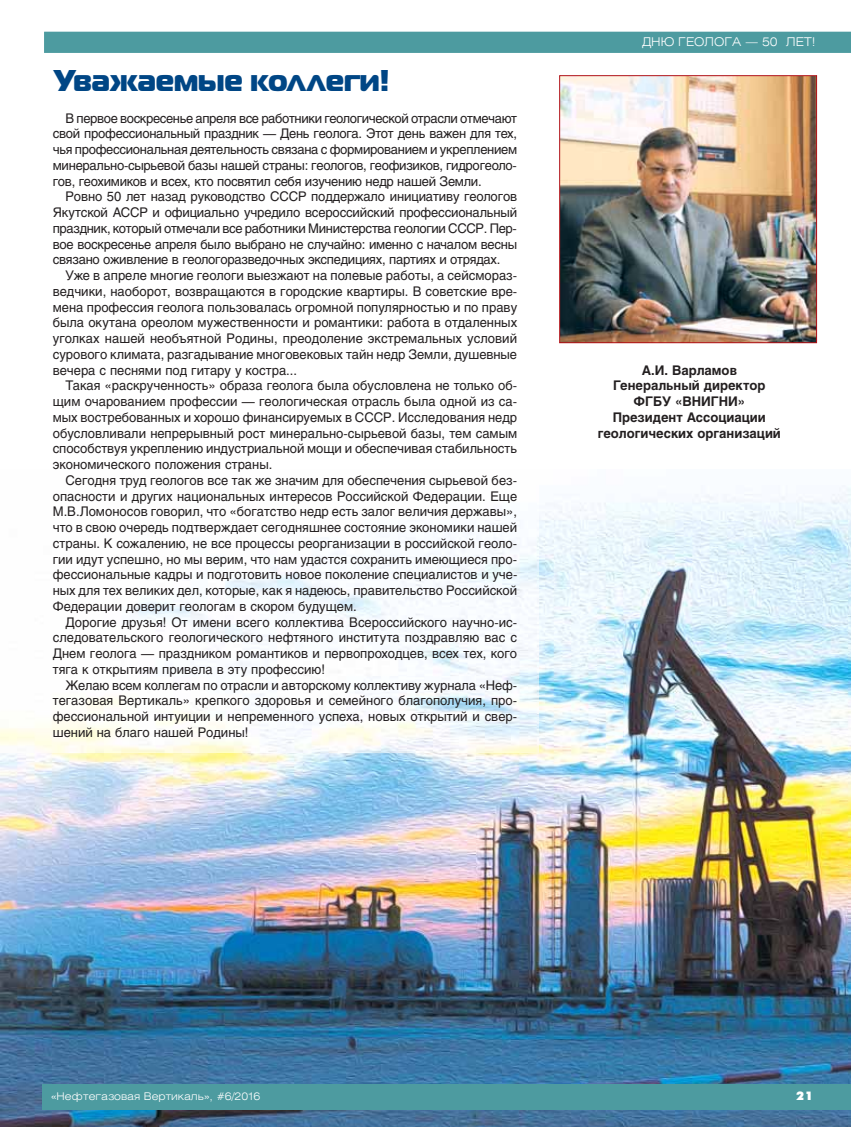
<style>
.page{position:relative;width:851px;height:1127px;background:#fff}
.page>*{position:absolute;margin:0;border:0;box-sizing:border-box;transform-origin:0 0}
.t1{font:30px "Magistral Black C";letter-spacing:.005em;color:#004685}
.t2{font:13.2px/15.8px "Helios";color:#231f20;text-align:justify}
.t3{font:700 13.2px/15.8px "Helios";color:#231f20;text-align:center}
.t4{font:300 12px "Helios Ext";color:#fff}
.t5{font:12px "Futura Futuris XC";color:#fff}
.t6{font:300 10.5px "Helios Ext";color:#fff}
</style>
<div class="page">
<img style="left:0;top:485px;width:850px;height:642px">
<div style="left:43px;top:1084px;width:807px;height:26px;background:#4d9ba0"></div>
<svg style="left:44px;top:31px;width:806px;height:22px;background:#529ea3"></svg>
<img style="left:0;top:485px;width:538px;height:268px">
<img style="left:561px;top:77px;width:253px;height:264px">
<div style="left:559px;top:75px;width:257px;height:268px;border:1px solid #b01016"></div>
<h1 class="t1" style="left:54px;top:70px;width:337px">Уважаемые коллеги!</h1>
<p class="t2" style="left:53px;top:111px;width:466px;text-indent:13px">В первое воскресенье апреля все работники геологической отрасли отмечают свой профессиональный праздник — День геолога. Этот день важен для тех, чья профессиональная деятельность связана с формированием и укреплением минерально-сырьевой базы нашей страны: геологов, геофизиков, гидрогеоло&shy;гов, геохимиков и всех, кто посвятил себя изучению недр нашей Земли.</p>
<p class="t2" style="left:53px;top:190px;width:466px;text-indent:13px">Ровно 50 лет назад руководство СССР поддержало инициативу геологов Якутской АССР и официально учредило всероссийский профессиональный праздник, который отмечали все работники Министерства геологии СССР. Пер&shy;вое воскресенье апреля было выбрано не случайно: именно с началом весны связано оживление в геологоразведочных экспедициях, партиях и отрядах.</p>
<p class="t2" style="left:53px;top:269px;width:466px;text-indent:13px">Уже в апреле многие геологи выезжают на полевые работы, а сейсмораз&shy;ведчики, наоборот, возвращаются в городские квартиры. В советские вре&shy;мена профессия геолога пользовалась огромной популярностью и по праву была окутана ореолом мужественности и романтики: работа в отдаленных уголках нашей необъятной Родины, преодоление экстремальных условий сурового климата, разгадывание многовековых тайн недр Земли, душевные вечера с песнями под гитару у костра...</p>
<p class="t2" style="left:53px;top:379px;width:466px;text-indent:13px">Такая «раскрученность» образа геолога была обусловлена не только об&shy;щим очарованием профессии — геологическая отрасль была одной из са&shy;мых востребованных и хорошо финансируемых в СССР. Исследования недр обусловливали непрерывный рост минерально-сырьевой базы, тем самым способствуя укреплению индустриальной мощи и обеспечивая стабильность экономического положения страны.</p>
<p class="t2" style="left:53px;top:474px;width:466px;text-indent:13px">Сегодня труд геологов все так же значим для обеспечения сырьевой без&shy;опасности и других национальных интересов Российской Федерации. Еще М.В.Ломоносов говорил, что «богатство недр есть залог величия державы», что в свою очередь подтверждает сегодняшнее состояние экономики нашей страны. К сожалению, не все процессы реорганизации в российской геоло&shy;гии идут успешно, но мы верим, что нам удастся сохранить имеющиеся про&shy;фессиональные кадры и подготовить новое поколение специалистов и уче&shy;ных для тех великих дел, которые, как я надеюсь, правительство Российской Федерации доверит геологам в скором будущем.</p>
<p class="t2" style="left:53px;top:615px;width:466px;text-indent:13px">Дорогие друзья! От имени всего коллектива Всероссийского научно-ис&shy;следовательского геологического нефтяного института поздравляю вас с Днем геолога — праздником романтиков и первопроходцев, всех тех, кого тяга к открытиям привела в эту профессию!</p>
<p class="t2" style="left:53px;top:678px;width:466px;text-indent:13px">Желаю всем коллегам по отрасли и авторскому коллективу журнала «Неф&shy;тегазовая Вертикаль» крепкого здоровья и семейного благополучия, про&shy;фессиональной интуиции и непременного успеха, новых открытий и свер&shy;шений на благо нашей Родины!</p>
<p class="t4" style="left:642px;top:37px;width:175px">ДНЮ ГЕОЛОГА — 50 ЛЕТ!</p>
<p class="t3" style="left:597px;top:363px;width:185px">А.И. Варламов<br>Генеральный директор<br>ФГБУ «ВНИГНИ»<br>Президент Ассоциации геологических организаций</p>
<p class="t6" style="left:51px;top:1092px;width:211px">«Нефтегазовая Вертикаль», #6/2016</p>
<p class="t5" style="left:796px;top:1091px;width:18px">21</p>
</div>
